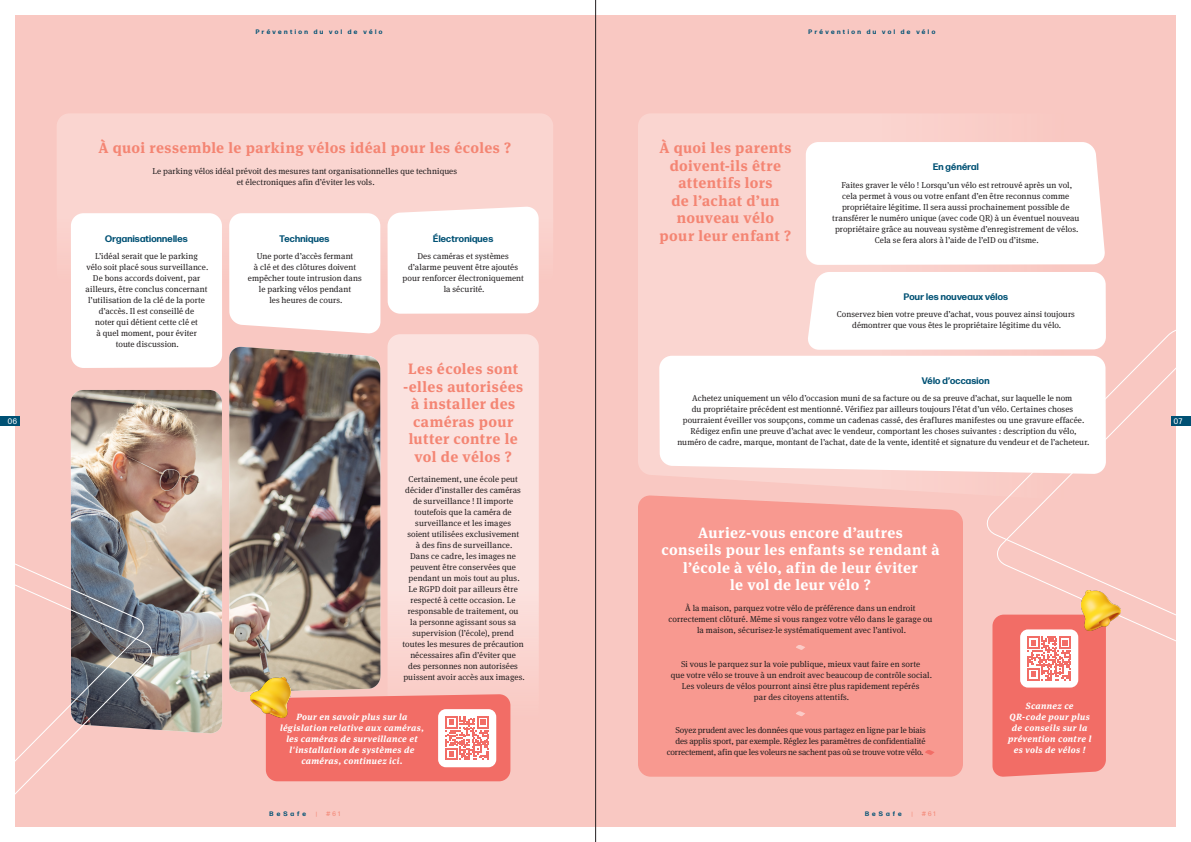
<style>
.page{position:relative;width:1191px;height:842px;background:#fff}
.page>*{position:absolute;margin:0;border:0;box-sizing:border-box;transform-origin:0 0}
.Tussentitel{font:700 15px/17.5px "Meta Serif Pro";letter-spacing:.025em;color:#f48573;text-align:center}
.Tussentitel-2{font:700 15px/17.5px "Meta Serif Pro";letter-spacing:.025em;color:#fff;text-align:center}
.DATUM_COVER{font:700 9.5px "Forma DJR Display";letter-spacing:.025em;color:#005174}
.Tussentitel-3{font:italic 700 9px/11px "Meta Serif Pro";letter-spacing:.035em;color:#fff;text-align:center}
.Body{font:8.5px/11px "Meta Serif Pro";letter-spacing:.005em;color:#231f20;text-align:center}
.Body-2{font:8.5px/11px "Meta Serif Pro";letter-spacing:-.015em;color:#231f20;text-align:right}
.t1{font:8px "Forma DJR Display";color:#fff}
.MASTER_rubriekstitel{font:700 6.5px "Forma DJR Display";letter-spacing:.37em;color:#005174}
.t2{font:6.5px "Forma DJR Display";color:#f48573}
.t3{font:5.8px "Forma DJR Display";color:#f48573;scale:1.11 1}
</style>
<div class="page">
<div style="left:0;top:0;width:1191px;height:842px;background:#f9c8c2;border:15px solid #fff"></div>
<svg style="left:1175px;top:656px;width:16px;height:31px"></svg>
<svg style="left:987px;top:326px;width:204px;height:330px"></svg>
<div style="left:57px;top:113px;width:496px;height:172px;background:#fad5d0;border-radius:13px"></div>
<div style="left:638px;top:502px;width:325px;height:275px;background:#f89990"></div>
<svg style="left:638px;top:114px;width:468px;height:388px;fill:#fad5d0"></svg>
<div style="left:387px;top:334px;width:152px;height:403px;background:linear-gradient(to bottom,#fbe9e7,#fad1cb);border-radius:13px"></div>
<div style="left:71px;top:213px;width:151px;height:155px;background:#fff"></div>
<div style="left:229px;top:213px;width:151px;height:121px;background:#fff"></div>
<img style="left:71px;top:390px;width:151px;height:343px">
<img style="left:229px;top:347px;width:151px;height:345px">
<svg style="left:387px;top:206px;width:152px;height:108px;background:#fefcfb"></svg>
<div style="left:805px;top:142px;width:300px;height:123px;background:#fff"></div>
<div style="left:659px;top:356px;width:447px;height:118px;background:#fff"></div>
<div style="left:807px;top:272px;width:299px;height:78px;background:#fff"></div>
<svg style="left:266px;top:694px;width:244px;height:87px;background:#f37e77"></svg>
<svg style="left:992px;top:615px;width:114px;height:162px;background:#f3817a"></svg>
<svg style="left:0;top:544px;width:154px;height:268px"></svg>
<svg style="left:0;top:519px;width:145px;height:268px"></svg>
<div style="left:0;top:416px;width:20px;height:10px;background:#005174"></div>
<div style="left:1171px;top:416px;width:20px;height:10px;background:#005174"></div>
<svg style="left:795px;top:645px;width:10px;height:5px"></svg>
<svg style="left:795px;top:711px;width:10px;height:5px"></svg>
<svg style="left:925px;top:750px;width:9px;height:5px"></svg>
<img style="left:1081px;top:591px;width:39px;height:40px">
<img style="left:251px;top:677px;width:39px;height:40px">
<hr style="left:595px;top:0;width:1px;height:842px;background:#231f20">
<p class="MASTER_rubriekstitel" style="left:256px;top:28px;width:128px">Prévention du vol de vélo</p>
<p class="MASTER_rubriekstitel" style="left:808px;top:28px;width:128px">Prévention du vol de vélo</p>
<p class="Tussentitel" style="left:98px;top:138px;width:414px">À quoi ressemble le parking vélos idéal pour les écoles ?</p>
<p class="Tussentitel" style="left:659px;top:138px;width:133px">À quoi les parents doivent-ils être attentifs lors<br>de l’achat d’un nouveau vélo pour leur enfant ?</p>
<p class="Body" style="left:152px;top:165px;width:306px">Le parking vélos idéal prévoit des mesures tant organisationnelles que techniques et électroniques afin d’éviter les vols.</p>
<p class="DATUM_COVER" style="left:433px;top:232px;width:61px">Électroniques</p>
<p class="DATUM_COVER" style="left:105px;top:232px;width:84px">Organisationnelles</p>
<p class="DATUM_COVER" style="left:280px;top:232px;width:51px">Techniques</p>
<p class="Body" style="left:86px;top:250px;width:124px">L’idéal serait que le parking<br>vélo soit placé sous surveillance.<br>De bons accords doivent, par ailleurs, être conclus concernant l’utilisation de la clé de la porte d’accès. Il est conseillé de<br>noter qui détient cette clé et<br>à quel moment, pour éviter<br>toute discussion.</p>
<p class="Body" style="left:248px;top:250px;width:116px">Une porte d’accès fermant<br>à clé et des clôtures doivent empêcher toute intrusion dans le parking vélos pendant<br>les heures de cours.</p>
<p class="Body" style="left:402px;top:250px;width:123px">Des caméras et systèmes d’alarme peuvent être ajoutés pour renforcer électroniquement la sécurité.</p>
<p class="DATUM_COVER" style="left:933px;top:161px;width:47px">En général</p>
<p class="Body" style="left:832px;top:179px;width:249px">Faites graver le vélo ! Lorsqu’un vélo est retrouvé après un vol, cela permet à vous ou votre enfant d’en être reconnus comme propriétaire légitime. Il sera aussi prochainement possible de transférer le numéro unique (avec code QR) à un éventuel nouveau propriétaire grâce au nouveau système d’enregistrement de vélos.<br>Cela se fera alors à l’aide de l’eID ou d’itsme.</p>
<p class="DATUM_COVER" style="left:904px;top:291px;width:106px">Pour les nouveaux vélos</p>
<p class="Body" style="left:836px;top:309px;width:240px">Conservez bien votre preuve d’achat, vous pouvez ainsi toujours démontrer que vous êtes le propriétaire légitime du vélo.</p>
<p class="Tussentitel" style="left:403px;top:359px;width:122px">Les écoles sont -elles autorisées à installer des caméras pour lutter contre le vol de vélos ?</p>
<p class="DATUM_COVER" style="left:921px;top:375px;width:69px">Vélo d’occasion</p>
<p class="Body" style="left:677px;top:392px;width:413px">Achetez uniquement un vélo d’occasion muni de sa facture ou de sa preuve d’achat, sur laquelle le nom<br>du propriétaire précédent est mentionné. Vérifiez par ailleurs toujours l’état d’un vélo. Certaines choses pourraient éveiller vos soupçons, comme un cadenas cassé, des éraflures manifestes ou une gravure effacée.<br>Rédigez enfin une preuve d’achat avec le vendeur, comportant les choses suivantes : description du vélo, numéro de cadre, marque, montant de l’achat, date de la vente, identité et signature du vendeur et de l’acheteur.</p>
<p class="t1" style="left:8px;top:416px;width:11px">06</p>
<p class="t1" style="left:1174px;top:416px;width:10px">07</p>
<p class="Body" style="left:402px;top:473px;width:124px">Certainement, une école peut décider d’installer des caméras de surveillance ! Il importe toutefois que la caméra de surveillance et les images<br>soient utilisées exclusivement<br>à des fins de surveillance.<br>Dans ce cadre, les images ne peuvent être conservées que pendant un mois tout au plus.<br>Le RGPD doit par ailleurs être respecté à cette occasion. Le responsable de traitement, ou<br>la personne agissant sous sa supervision (l’école), prend toutes les mesures de précaution nécessaires afin d’éviter que<br>des personnes non autorisées puissent avoir accès aux images.</p>
<p class="Tussentitel-2" style="left:661px;top:523px;width:280px">Auriez-vous encore d’autres<br>conseils pour les enfants se rendant à l’école à vélo, afin de leur éviter<br>le vol de leur vélo ?</p>
<p class="Body" style="left:668px;top:602px;width:265px">À la maison, parquez votre vélo de préférence dans un endroit correctement clôturé. Même si vous rangez votre vélo dans le garage ou la maison, sécurisez-le systématiquement avec l’antivol.</p>
<p class="Body" style="left:671px;top:658px;width:263px">Si vous le parquez sur la voie publique, mieux vaut faire en sorte<br>que votre vélo se trouve à un endroit avec beaucoup de contrôle social.<br>Les voleurs de vélos pourront ainsi être plus rapidement repérés<br>par des citoyens attentifs.</p>
<p class="Body-2" style="left:667px;top:724px;width:260px">Soyez prudent avec les données que vous partagez en ligne par le biais des applis sport, par exemple. Réglez les paramètres de confidentialité correctement, afin que les voleurs ne sachent pas où se trouve votre vélo.</p>
<p class="Tussentitel-3" style="left:280px;top:710px;width:145px">Pour en savoir plus sur la législation relative aux caméras, les caméras de surveillance et l'installation de systèmes de caméras, continuez ici.</p>
<p class="Tussentitel-3" style="left:1008px;top:699px;width:85px">Scannez ce<br>QR-code pour plus de conseils sur la prévention contre l es vols de vélos !</p>
<p class="MASTER_rubriekstitel" style="left:270px;top:810px;width:38px">BeSafe</p>
<p class="t3" style="left:316px;top:810px;width:2px">|</p>
<p class="t2" style="left:326px;top:810px;width:15px">#61</p>
<p class="MASTER_rubriekstitel" style="left:865px;top:810px;width:38px">BeSafe</p>
<p class="t2" style="left:921px;top:810px;width:15px">#61</p>
</div>
